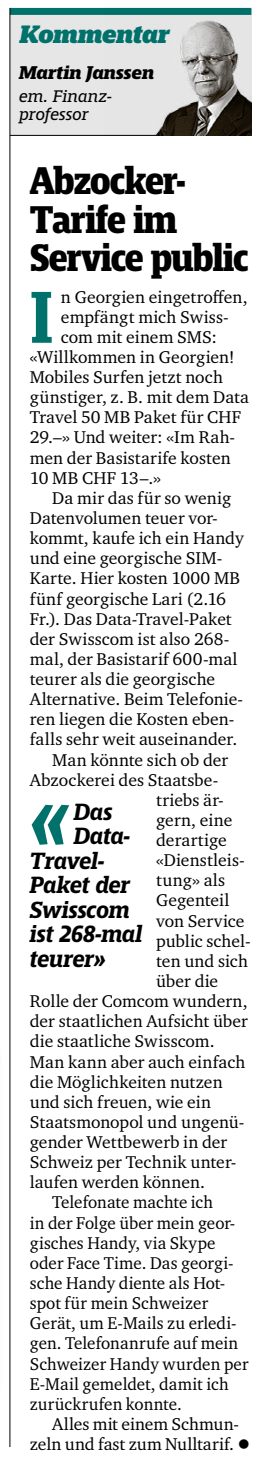
<style>
.page{position:relative;width:272px;height:1479px;background:#fff}
.page>*{position:absolute;margin:0;border:0;box-sizing:border-box;transform-origin:0 0}
._08_Legende_2_x11{font:italic 700 92.05px "Mislab Pro";color:#00726b;scale:.81 1}
._15_Kommentar_x22{font:700 76.48px "Mislab Pro Narrow";color:#00726b}
.t1{font:700 expanded 40.25px/38.5px "Mislab Pro Narrow";letter-spacing:-.03em;color:#000}
.t2{font:italic 900 26.25px "Mislab Pro";letter-spacing:-.01em;color:#00726b}
._08_Legende_2_x11-2{font:italic 700 24.5px "Mislab Pro";letter-spacing:-.02em;color:#000;scale:.94 1}
.t3{font:italic 700 expanded 19.25px "Mislab Pro";letter-spacing:-.005em;color:#000}
._15_Kommetar_Einzug{font:17.5px/20.1px "Charter ITC Pro";letter-spacing:.005em;color:#000}
._15_Kommentar_x22-2{font:17.5px "Charter ITC Pro";letter-spacing:.005em;color:#000}
.t4{font:italic 17.5px/17.5px "Mislab Pro";letter-spacing:-.015em;color:#000}
</style>
<div class="page">
<div style="left:10px;top:9px;width:240px;height:126px;background:#e6e6e6"></div>
<hr style="left:10px;top:135px;width:240px;height:1px;background:#000">
<div style="left:10px;top:8px;width:240px;height:7px;background:#00726b"></div>
<hr style="left:10px;top:8px;width:1px;height:1438px;background:#000">
<img style="left:104px;top:7px;width:146px;height:128px">
<p class="t2" style="left:20px;top:19px;width:151px">Kommentar</p>
<p class="t3" style="left:19px;top:61px;width:136px">Martin Janssen</p>
<p class="t4" style="left:19px;top:87px;width:94px">em. Finanz&shy;professor</p>
<p class="t1" style="left:30px;top:161px;width:220px">Abzocker-<br>Tarife im<br>Service public</p>
<p class="_15_Kommentar_x22" style="left:30px;top:271px;width:25px">I</p>
<p class="_15_Kommentar_x22-2" style="left:61px;top:286px;width:187px">n Georgien eingetroffen,</p>
<p class="_15_Kommentar_x22-2" style="left:61px;top:306px;width:169px">empfängt mich Swiss-</p>
<p class="_15_Kommentar_x22-2" style="left:61px;top:326px;width:157px">com mit einem SMS:</p>
<p class="_15_Kommentar_x22-2" style="left:30px;top:346px;width:206px">«Willkommen in Georgien!</p>
<p class="_15_Kommentar_x22-2" style="left:30px;top:366px;width:194px">Mobiles Surfen jetzt noch</p>
<p class="_15_Kommentar_x22-2" style="left:30px;top:386px;width:220px">günstiger, z. B. mit dem Data</p>
<p class="_15_Kommentar_x22-2" style="left:30px;top:406px;width:212px">Travel 50 MB Paket für CHF</p>
<p class="_15_Kommentar_x22-2" style="left:30px;top:426px;width:206px">29.–» Und weiter: «Im Rah-</p>
<p class="_15_Kommentar_x22-2" style="left:30px;top:447px;width:202px">men der Basistarife kosten</p>
<p class="_15_Kommentar_x22-2" style="left:30px;top:467px;width:132px">10 MB CHF 13–.»</p>
<p class="_15_Kommetar_Einzug" style="left:30px;top:487px;width:215px;text-indent:22px">Da mir das für so wenig<br>Datenvolumen teuer vor&shy;kommt, kaufe ich ein Handy und eine georgische SIM-<br>Karte. Hier kosten 1000 MB fünf georgische Lari (2.16<br>Fr.). Das Data-Travel-Paket der Swisscom ist also 268- mal, der Basistarif 600-mal teurer als die georgische<br>Alternative. Beim Telefonie&shy;ren liegen die Kosten eben&shy;falls sehr weit auseinander.</p>
<p class="_15_Kommetar_Einzug" style="left:52px;top:749px;width:177px">Man könnte sich ob der</p>
<p class="_15_Kommetar_Einzug" style="left:30px;top:769px;width:189px">Abzockerei des Staatsbe-</p>
<p class="_15_Kommetar_Einzug" style="left:156px;top:789px;width:69px">triebs är-</p>
<p class="_15_Kommetar_Einzug" style="left:156px;top:809px;width:77px">gern, eine</p>
<p class="_15_Kommetar_Einzug" style="left:156px;top:829px;width:72px">derartige</p>
<p class="_15_Kommetar_Einzug" style="left:156px;top:850px;width:90px">«Dienstleis-</p>
<p class="_15_Kommetar_Einzug" style="left:156px;top:870px;width:70px">tung» als</p>
<p class="_15_Kommetar_Einzug" style="left:156px;top:890px;width:75px">Gegenteil</p>
<p class="_15_Kommetar_Einzug" style="left:156px;top:910px;width:89px">von Service</p>
<p class="_15_Kommetar_Einzug" style="left:156px;top:930px;width:96px">public schel-</p>
<p class="_15_Kommetar_Einzug" style="left:156px;top:950px;width:93px">ten und sich</p>
<p class="_15_Kommetar_Einzug" style="left:156px;top:970px;width:63px">über die</p>
<p class="_15_Kommetar_Einzug" style="left:30px;top:990px;width:218px">Rolle der Comcom wundern,</p>
<p class="_15_Kommetar_Einzug" style="left:30px;top:1011px;width:219px">der staatlichen Aufsicht über</p>
<p class="_15_Kommetar_Einzug" style="left:30px;top:1031px;width:186px">die staatliche Swisscom.</p>
<p class="_15_Kommetar_Einzug" style="left:30px;top:1051px;width:216px">Man kann aber auch einfach</p>
<p class="_15_Kommetar_Einzug" style="left:30px;top:1071px;width:194px">die Möglichkeiten nutzen</p>
<p class="_15_Kommetar_Einzug" style="left:30px;top:1091px;width:182px">und sich freuen, wie ein</p>
<p class="_15_Kommetar_Einzug" style="left:30px;top:1111px;width:215px">Staatsmonopol und ungenü-</p>
<p class="_15_Kommetar_Einzug" style="left:30px;top:1131px;width:198px">gender Wettbewerb in der</p>
<p class="_15_Kommetar_Einzug" style="left:30px;top:1151px;width:207px">Schweiz per Technik unter-</p>
<p class="_15_Kommetar_Einzug" style="left:30px;top:1172px;width:176px">laufen werden können.</p>
<p class="_15_Kommetar_Einzug" style="left:30px;top:1192px;width:219px;text-indent:22px">Telefonate machte ich<br>in der Folge über mein geor&shy;gisches Handy, via Skype oder Face Time. Das georgi&shy;sche Handy diente als Hot&shy;spot für mein Schweizer<br>Gerät, um E-Mails zu erledi&shy;gen. Telefonanrufe auf mein<br>Schweizer Handy wurden per<br>E-Mail gemeldet, damit ich zurückrufen konnte.</p>
<p class="_15_Kommetar_Einzug" style="left:30px;top:1413px;width:221px;text-indent:22px">Alles mit einem Schmun&shy;zeln und fast zum Nulltarif. ●</p>
<p class="_08_Legende_2_x11" style="left:30px;top:762px;width:51px">«</p>
<p class="_08_Legende_2_x11-2" style="left:73px;top:797px;width:43px">Das</p>
<p class="_08_Legende_2_x11-2" style="left:73px;top:821px;width:61px">Data-</p>
<p class="_08_Legende_2_x11-2" style="left:30px;top:846px;width:81px">Travel-</p>
<p class="_08_Legende_2_x11-2" style="left:30px;top:870px;width:108px">Paket der</p>
<p class="_08_Legende_2_x11-2" style="left:30px;top:895px;width:108px">Swisscom</p>
<p class="_08_Legende_2_x11-2" style="left:30px;top:919px;width:121px">ist 268-mal</p>
<p class="_08_Legende_2_x11-2" style="left:30px;top:944px;width:83px">teurer»</p>
</div>
